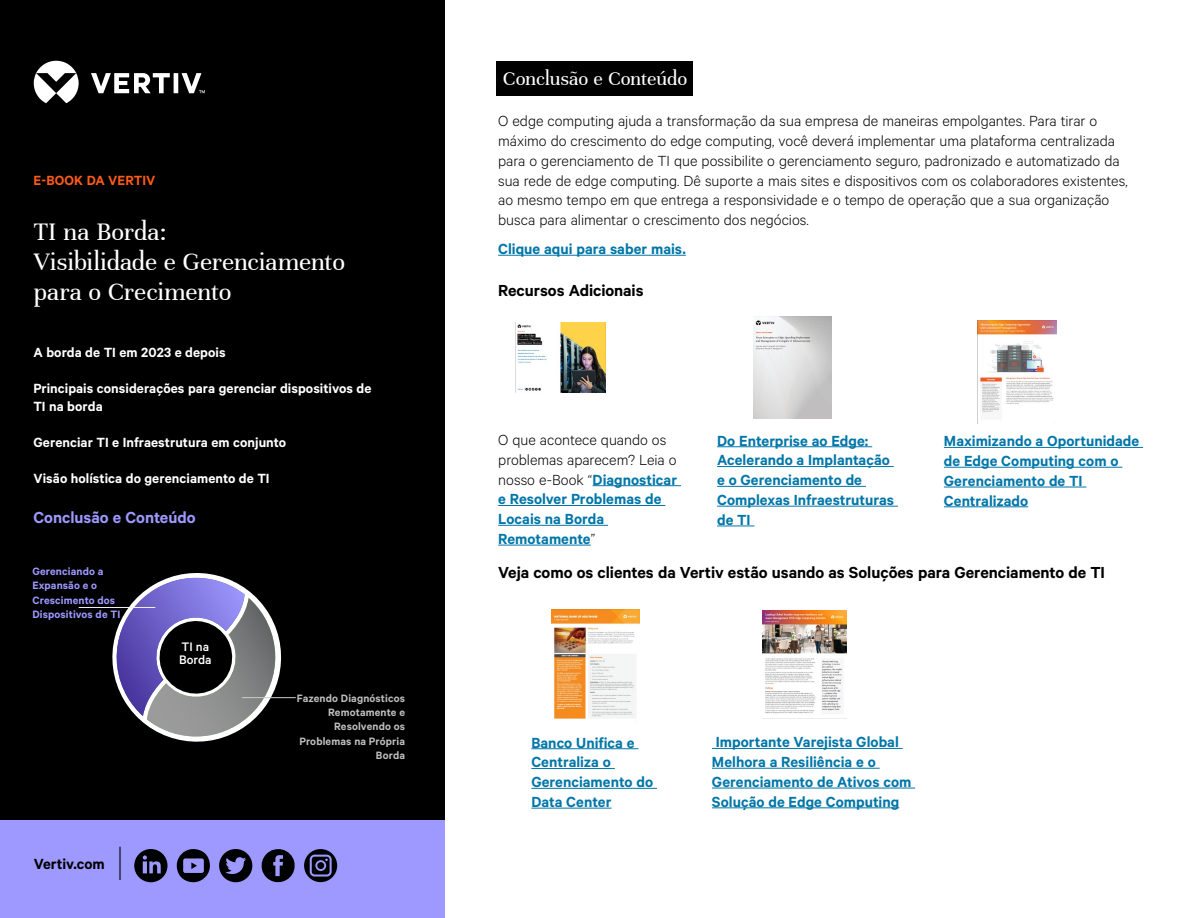
<style>
.page{position:relative;width:1188px;height:918px;background:#fff}
.page>*{position:absolute;margin:0;border:0;box-sizing:border-box;transform-origin:0 0}
.t1{font:27px/30px "Unna";letter-spacing:-.005em;color:#fff}
.t2{font:21px "Unna";letter-spacing:-.01em;color:#fff}
.t3{font:600 18px "Calibre";color:#000}
.t4{font:600 18px "Calibre";color:#9e99ff}
.t5{font:300 16.5px/19.8px "Calibre";color:#000}
.t6{font:600 16.5px/19.8px "Calibre";color:#0076a8}
.t7{font:600 16.5px "Calibre";color:#000}
.t8{font:600 15px/18px "Calibre";letter-spacing:.005em;color:#fff}
.t9{font:600 15px "Calibre";color:#fe5b1b}
.t10{font:500 13.95px/13.2px "Calibre";color:#fff}
.t11{font:600 12px/14.4px "Calibre";letter-spacing:.01em;color:#bebebe;text-align:right}
.t12{font:600 12px/14.4px "Calibre";letter-spacing:.01em;color:#9e99ff}
.s1{font-weight:600;color:#0076a8}
</style>
<div class="page">
<div style="left:0;top:0;width:444px;height:918px;background:#000"></div>
<div style="left:0;top:821px;width:444px;height:97px;background:#9e99ff"></div>
<svg style="left:34px;top:61px;width:171px;height:42px"></svg>
<hr style="left:119px;top:847px;width:2px;height:33px;background:#000">
<div style="left:497px;top:61px;width:196px;height:35px;background:#000"></div>
<hr style="left:498px;top:255px;width:188px;height:1px;background:#0076a8">
<hr style="left:944px;top:447px;width:199px;height:1px;background:#0076a8">
<hr style="left:944px;top:467px;width:178px;height:1px;background:#0076a8">
<hr style="left:944px;top:487px;width:142px;height:1px;background:#0076a8">
<hr style="left:944px;top:507px;width:84px;height:1px;background:#0076a8">
<hr style="left:717px;top:447px;width:155px;height:1px;background:#0076a8">
<hr style="left:717px;top:466px;width:177px;height:1px;background:#0076a8">
<hr style="left:717px;top:486px;width:149px;height:1px;background:#0076a8">
<hr style="left:717px;top:506px;width:181px;height:1px;background:#0076a8">
<hr style="left:717px;top:526px;width:38px;height:1px;background:#0076a8">
<hr style="left:593px;top:485px;width:88px;height:1px;background:#0076a8">
<hr style="left:498px;top:505px;width:167px;height:1px;background:#0076a8">
<hr style="left:498px;top:525px;width:110px;height:1px;background:#0076a8">
<hr style="left:498px;top:545px;width:93px;height:1px;background:#0076a8">
<img style="left:977px;top:321px;width:80px;height:102px">
<img style="left:753px;top:316px;width:79px;height:102px">
<hr style="left:712px;top:748px;width:191px;height:1px;background:#0076a8">
<hr style="left:712px;top:768px;width:168px;height:1px;background:#0076a8">
<hr style="left:712px;top:788px;width:203px;height:1px;background:#0076a8">
<hr style="left:712px;top:808px;width:187px;height:1px;background:#0076a8">
<hr style="left:531px;top:748px;width:107px;height:1px;background:#0076a8">
<hr style="left:531px;top:768px;width:84px;height:1px;background:#0076a8">
<hr style="left:531px;top:788px;width:126px;height:1px;background:#0076a8">
<hr style="left:531px;top:808px;width:81px;height:1px;background:#0076a8">
<img style="left:552px;top:609px;width:88px;height:110px">
<img style="left:763px;top:610px;width:83px;height:109px">
<img style="left:515px;top:323px;width:90px;height:69px">
<svg style="left:134px;top:849px;width:34px;height:33px"></svg>
<svg style="left:177px;top:849px;width:33px;height:34px"></svg>
<svg style="left:219px;top:849px;width:33px;height:33px"></svg>
<svg style="left:262px;top:849px;width:33px;height:33px"></svg>
<svg style="left:304px;top:849px;width:33px;height:33px"></svg>
<svg style="left:112px;top:573px;width:179px;height:169px"></svg>
<hr style="left:79px;top:607px;width:76px;height:1px;background:#f2f2f2">
<hr style="left:242px;top:697px;width:54px;height:1px;background:#ccc">
<p class="t9" style="left:34px;top:172px;width:123px">E-BOOK DA VERTIV</p>
<h1 class="t1" style="left:34px;top:217px;width:313px">TI na Borda:<br>Visibilidade e Gerenciamento para o Crecimento</h1>
<p class="t8" style="left:33px;top:343px;width:194px">A borda de TI em 2023 e depois</p>
<p class="t8" style="left:33px;top:379px;width:339px">Principais considerações para gerenciar dispositivos de<br>TI na borda</p>
<p class="t8" style="left:33px;top:433px;width:254px">Gerenciar TI e Infraestrutura em conjunto</p>
<p class="t8" style="left:33px;top:469px;width:238px">Visão holística do gerenciamento de TI</p>
<p class="t4" style="left:33px;top:507px;width:164px">Conclusão e Conteúdo</p>
<p class="t12" style="left:32px;top:564px;width:89px">Gerenciando a<br>Expansão e o<br>Crescimento dos<br>Dispositivos de TI</p>
<p class="t10" style="left:179px;top:640px;width:34px">TI na<br>Borda</p>
<p class="t7" style="left:34px;top:854px;width:73px">Vertiv.com</p>
<p class="t11" style="left:297px;top:690px;width:110px">Fazendo Diagnósticos<br>Remotamente e<br>Resolvendo os<br>Problemas na Própria<br>Borda</p>
<p class="t2" style="left:503px;top:67px;width:186px">Conclusão e Conteúdo</p>
<p class="t5" style="left:498px;top:111px;width:631px">O edge computing ajuda a transformação da sua empresa de maneiras empolgantes. Para tirar o máximo do crescimento do edge computing, você deverá implementar uma plataforma centralizada para o gerenciamento de TI que possibilite o gerenciamento seguro, padronizado e automatizado da sua rede de edge computing. Dê suporte a mais sites e dispositivos com os colaboradores existentes, ao mesmo tempo em que entrega a responsividade e o tempo de operação que a sua organização busca para alimentar o crescimento dos negócios.</p>
<p class="t6" style="left:498px;top:239px;width:189px">Clique aqui para saber mais.</p>
<p class="t3" style="left:498px;top:279px;width:147px">Recursos Adicionais</p>
<p class="t5" style="left:498px;top:429px;width:180px">O que acontece quando os problemas aparecem? Leia o nosso e-Book “<span class="s1">Diagnosticar e Resolver Problemas de<br>Locais na Borda<br>Remotamente</span>”</p>
<p class="t6" style="left:717px;top:430px;width:178px">Do Enterprise ao Edge:<br>Acelerando a Implantação e o Gerenciamento de<br>Complexas Infraestruturas de TI</p>
<p class="t6" style="left:944px;top:431px;width:197px">Maximizando a Oportunidade de Edge Computing com o<br>Gerenciamento de TI<br>Centralizado</p>
<p class="t3" style="left:498px;top:561px;width:608px">Veja como os clientes da Vertiv estão usando as Soluções para Gerenciamento de TI</p>
<p class="t6" style="left:531px;top:732px;width:123px">Banco Unifica e<br>Centraliza o<br>Gerenciamento do<br>Data Center</p>
<p class="t6" style="left:712px;top:732px;width:201px">Importante Varejista Global<br>Melhora a Resiliência e o<br>Gerenciamento de Ativos com<br>Solução de Edge Computing</p>
</div>
